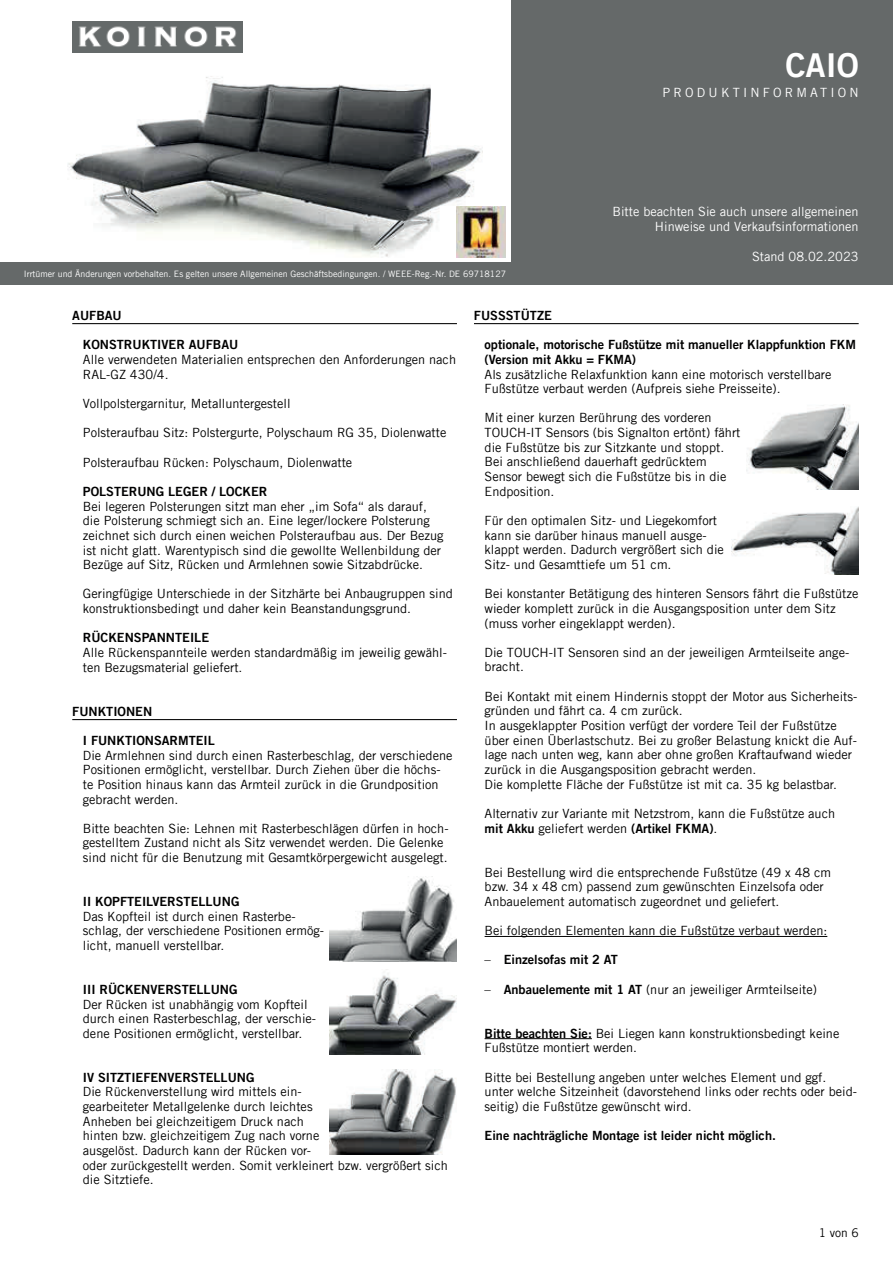
<style>
.page{position:relative;width:893px;height:1263px;background:#fff}
.page>*{position:absolute;margin:0;border:0;box-sizing:border-box;transform-origin:0 0}
.t1{font:33px "Trade Gothic LT Bold Two";color:#fff}
.t2{font:12.75px/14.7px "Trade Gothic LT";color:#000001}
.t3{font:12.75px/14.7px "Trade Gothic LT Bold Two";color:#000001}
.t4{font:12.75px/14.7px "Trade Gothic LT";color:#fff;text-align:right}
.t5{font:12.75px "Trade Gothic LT";letter-spacing:.25em;color:#fff}
.t6{font:12px "Trade Gothic LT";color:#000001}
.t7{font:8.85px "Trade Gothic LT";color:#fff}
.s1{font-family:"Trade Gothic LT"}
.s2{font-family:"Trade Gothic LT Bold Two"}
</style>
<div class="page">
<div style="left:0;top:0;width:893px;height:285px;background:#656969"></div>
<img style="left:0;top:0;width:510px;height:262px">
<img style="left:72px;top:21px;width:170px;height:31px">
<img style="left:457px;top:206px;width:49px;height:51px">
<hr style="left:72px;top:323px;width:385px;height:1px;background:#000001">
<hr style="left:72px;top:719px;width:385px;height:1px;background:#000001">
<img style="left:330px;top:878px;width:127px;height:84px">
<img style="left:330px;top:1070px;width:126px;height:84px">
<hr style="left:485px;top:936px;width:342px;height:1px;background:#000001">
<hr style="left:485px;top:1038px;width:107px;height:1px;background:#000001">
<img style="left:746px;top:405px;width:113px;height:85px">
<img style="left:731px;top:506px;width:128px;height:68px">
<hr style="left:474px;top:323px;width:385px;height:1px;background:#000001">
<img style="left:330px;top:973px;width:127px;height:82px">
<h1 class="t1" style="left:785px;top:45px;width:75px">CAIO</h1>
<p class="t5" style="left:662px;top:84px;width:198px">PRODUKTINFORMATION</p>
<p class="t4" style="left:612px;top:204px;width:248px">Bitte beachten Sie auch unsere allgemeinen<br>Hinweise und Verkaufsinformationen</p>
<p class="t7" style="left:24px;top:268px;width:484px">Irrtümer und Änderungen vorbehalten. Es gelten unsere Allgemeinen Geschäftsbedingungen. / WEEE-Reg.-Nr. DE 69718127</p>
<p class="t4" style="left:752px;top:249px;width:108px">Stand 08.02.2023</p>
<p class="t3" style="left:72px;top:308px;width:51px">AUFBAU</p>
<p class="t3" style="left:83px;top:337px;width:157px">KONSTRUKTIVER AUFBAU</p>
<p class="t2" style="left:83px;top:352px;width:375px">Alle verwendeten Materialien entsprechen den Anforderungen nach<br>RAL-GZ 430/4.</p>
<p class="t2" style="left:83px;top:396px;width:209px">Vollpolstergarnitur, Metalluntergestell</p>
<p class="t2" style="left:83px;top:425px;width:365px">Polsteraufbau Sitz: Polstergurte, Polyschaum RG 35, Diolenwatte</p>
<p class="t2" style="left:83px;top:455px;width:271px">Polsteraufbau Rücken: Polyschaum, Diolenwatte</p>
<p class="t3" style="left:83px;top:484px;width:186px">POLSTERUNG LEGER / LOCKER</p>
<p class="t2" style="left:83px;top:499px;width:362px">Bei legeren Polsterungen sitzt man eher „im Sofa“ als darauf, die Polsterung schmiegt sich an. Eine leger/lockere Polsterung zeichnet sich durch einen weichen Polsteraufbau aus. Der Bezug ist nicht glatt. Warentypisch sind die gewollte Wellenbildung der Bezüge auf Sitz, Rücken und Armlehnen sowie Sitzabdrücke.</p>
<p class="t2" style="left:83px;top:586px;width:371px">Geringfügige Unterschiede in der Sitzhärte bei Anbaugruppen sind konstruktionsbedingt und daher kein Beanstandungsgrund.</p>
<p class="t3" style="left:83px;top:630px;width:128px">RÜCKENSPANNTEILE</p>
<p class="t2" style="left:83px;top:645px;width:365px">Alle Rückenspannteile werden standardmäßig im jeweilig gewähl&shy;ten Bezugsmaterial geliefert.</p>
<p class="t3" style="left:72px;top:704px;width:82px">FUNKTIONEN</p>
<p class="t3" style="left:83px;top:733px;width:134px">I FUNKTIONSARMTEIL</p>
<p class="t2" style="left:83px;top:748px;width:371px">Die Armlehnen sind durch einen Rasterbeschlag, der verschiedene Positionen ermöglicht, verstellbar. Durch Ziehen über die höchs&shy;te Position hinaus kann das Armteil zurück in die Grundposition gebracht werden.</p>
<p class="t2" style="left:83px;top:821px;width:367px">Bitte beachten Sie: Lehnen mit Rasterbeschlägen dürfen in hoch&shy;gestelltem Zustand nicht als Sitz verwendet werden. Die Gelenke sind nicht für die Benutzung mit Gesamtkörpergewicht ausgelegt.</p>
<p class="t3" style="left:83px;top:894px;width:158px">II KOPFTEILVERSTELLUNG</p>
<p class="t2" style="left:83px;top:909px;width:243px">Das Kopfteil ist durch einen Rasterbe&shy;schlag, der verschiedene Positionen ermög&shy;licht, manuell verstellbar.</p>
<p class="t3" style="left:83px;top:982px;width:156px">III RÜCKENVERSTELLUNG</p>
<p class="t2" style="left:83px;top:997px;width:235px">Der Rücken ist unabhängig vom Kopfteil durch einen Rasterbeschlag, der verschie&shy;dene Positionen ermöglicht, verstellbar.</p>
<p class="t3" style="left:83px;top:1070px;width:173px">IV SITZTIEFENVERSTELLUNG</p>
<p class="t2" style="left:83px;top:1084px;width:366px">Die Rückenverstellung wird mittels ein-<br>gearbeiteter Metallgelenke durch leichtes<br>Anheben bei gleichzeitigem Druck nach<br>hinten bzw. gleichzeitigem Zug nach vorne<br>ausgelöst. Dadurch kann der Rücken vor-<br>oder zurückgestellt werden. Somit verkleinert bzw. vergrößert sich die Sitztiefe.</p>
<p class="t3" style="left:474px;top:308px;width:79px">FUSSSTÜTZE</p>
<p class="t3" style="left:485px;top:337px;width:373px">optionale, motorische Fußstütze mit manueller Klappfunktion FKM (Version mit Akku = FKMA)</p>
<p class="t2" style="left:485px;top:366px;width:348px">Als zusätzliche Relaxfunktion kann eine motorisch verstellbare<br>Fußstütze verbaut werden (Aufpreis siehe Preisseite).</p>
<p class="t2" style="left:485px;top:410px;width:257px">Mit einer kurzen Berührung des vorderen TOUCH-IT Sensors (bis Signalton ertönt) fährt die Fußstütze bis zur Sitzkante und stoppt.<br>Bei anschließend dauerhaft gedrücktem Sensor bewegt sich die Fußstütze bis in die Endposition.</p>
<p class="t2" style="left:485px;top:513px;width:241px">Für den optimalen Sitz- und Liegekomfort kann sie darüber hinaus manuell ausge&shy;klappt werden. Dadurch vergrößert sich die Sitz- und Gesamttiefe um 51 cm.</p>
<p class="t2" style="left:485px;top:586px;width:375px">Bei konstanter Betätigung des hinteren Sensors fährt die Fußstütze wieder komplett zurück in die Ausgangsposition unter dem Sitz (muss vorher eingeklappt werden).</p>
<p class="t2" style="left:485px;top:645px;width:366px">Die TOUCH-IT Sensoren sind an der jeweiligen Armteilseite ange&shy;bracht.</p>
<p class="t2" style="left:485px;top:689px;width:374px">Bei Kontakt mit einem Hindernis stoppt der Motor aus Sicherheits&shy;gründen und fährt ca. 4 cm zurück.<br>In ausgeklappter Position verfügt der vordere Teil der Fußstütze über einen Überlastschutz. Bei zu großer Belastung knickt die Auf&shy;lage nach unten weg, kann aber ohne großen Kraftaufwand wieder zurück in die Ausgangsposition gebracht werden.<br>Die komplette Fläche der Fußstütze ist mit ca. 35 kg belastbar.</p>
<p class="t2" style="left:485px;top:806px;width:352px">Alternativ zur Variante mit Netzstrom, kann die Fußstütze auch</p>
<p class="t3" style="left:485px;top:820px;width:234px">mit Akku <span class="s1">geliefert werden</span> (Artikel FKMA)<span class="s1">.</span></p>
<p class="t2" style="left:485px;top:864px;width:348px">Bei Bestellung wird die entsprechende Fußstütze (49 x 48 cm bzw. 34 x 48 cm) passend zum gewünschten Einzelsofa oder<br>Anbauelement automatisch zugeordnet und geliefert.</p>
<p class="t2" style="left:485px;top:923px;width:344px">Bei folgenden Elementen kann die Fußstütze verbaut werden:</p>
<p class="t3" style="left:485px;top:952px;width:135px"><span class="s1">–</span> Einzelsofas mit 2 AT</p>
<p class="t2" style="left:485px;top:982px;width:334px">– <span class="s2">Anbauelemente mit 1 AT</span> (nur an jeweiliger Armteilseite)</p>
<p class="t2" style="left:485px;top:1026px;width:356px"><span class="s2">Bitte beachten Sie:</span> Bei Liegen kann konstruktionsbedingt keine<br>Fußstütze montiert werden.</p>
<p class="t2" style="left:485px;top:1070px;width:374px">Bitte bei Bestellung angeben unter welches Element und ggf. unter welche Sitzeinheit (davorstehend links oder rechts oder beid&shy;seitig) die Fußstütze gewünscht wird.</p>
<p class="t3" style="left:485px;top:1128px;width:293px">Eine nachträgliche Montage ist leider nicht möglich.</p>
<p class="t6" style="left:819px;top:1226px;width:41px">1 von 6</p>
</div>
